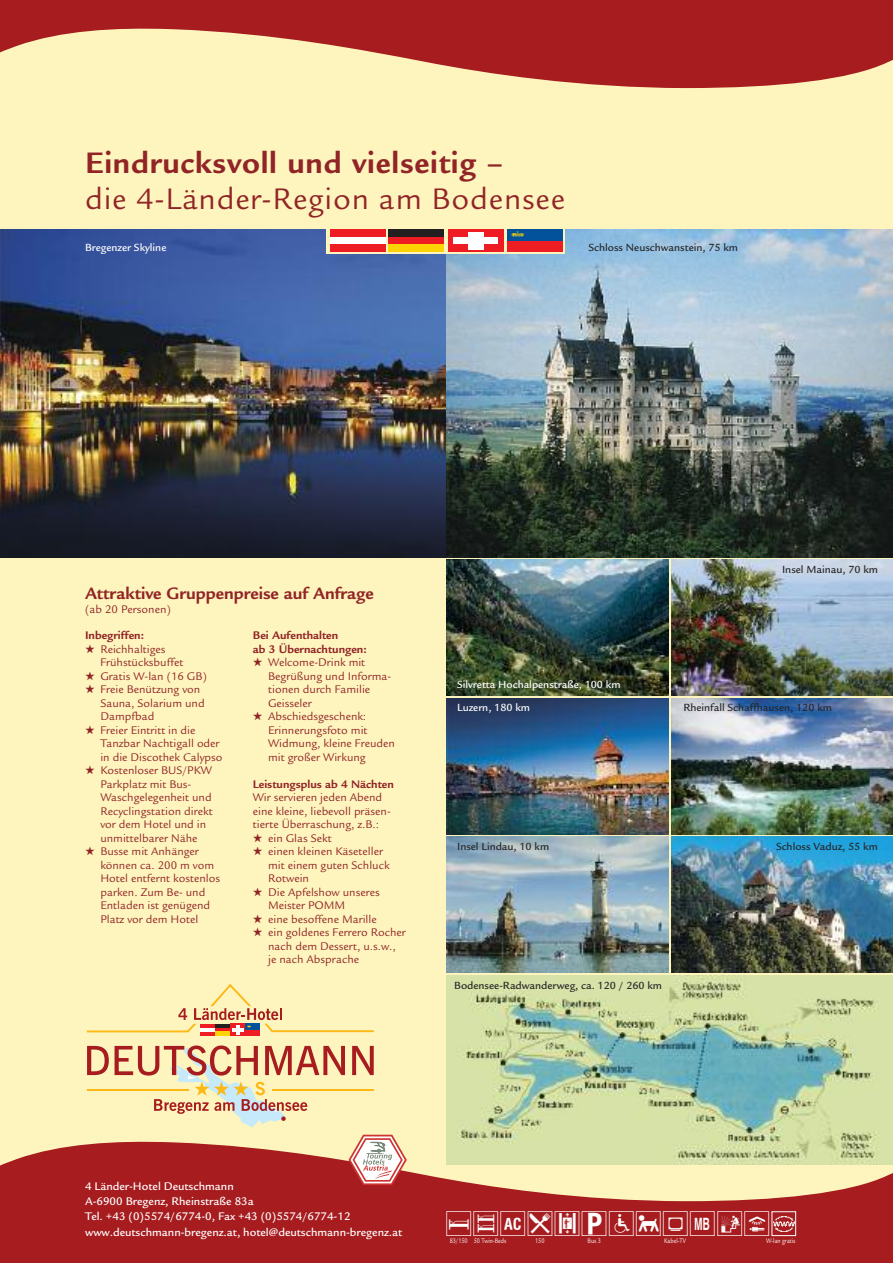
<style>
.page{position:relative;width:893px;height:1263px;background:#fef5be}
.page>*{position:absolute;margin:0;border:0;box-sizing:border-box;transform-origin:0 0}
.t1{font:32.25px "Legacy Sans";letter-spacing:.025em;color:#912427}
.t2{font:700 32.25px "Legacy Sans";letter-spacing:.025em;color:#912427}
.t3{font:30.9px "Tourist Font";color:#fff}
.t4{font:700 18px "Legacy Sans";color:#912427}
.t5{font:12px/13.5px "Legacy Sans";color:#912427}
.t6{font:500 12px/15px "Legacy Sans";color:#fff}
.t7{font:700 12px/13.5px "Legacy Sans";color:#912427}
.t8{font:500 11.25px "Legacy Sans";color:#272627}
.t9{font:500 11.25px "Legacy Sans";color:#fff}
.t10{font:7.35px "Legacy Sans";color:#fff;scale:.8 1}
</style>
<div class="page">
<svg style="left:0;top:0;width:893px;height:88px;fill:#a61c1f"></svg>
<img style="left:0;top:230px;width:446px;height:327px">
<img style="left:446px;top:230px;width:447px;height:327px">
<svg style="left:0;top:1141px;width:893px;height:122px;fill:#a61c1f"></svg>
<svg style="left:327px;top:229px;width:238px;height:25px"></svg>
<div style="left:389px;top:230px;width:55px;height:7px;background:#231f20"></div>
<div style="left:389px;top:237px;width:55px;height:7px;background:#ee1d23"></div>
<div style="left:330px;top:237px;width:55px;height:7px;background:#fff"></div>
<div style="left:389px;top:244px;width:55px;height:8px;background:#fed304"></div>
<div style="left:448px;top:230px;width:56px;height:22px;background:#ee1d23"></div>
<div style="left:468px;top:232px;width:16px;height:17px;background:#fff"></div>
<div style="left:454px;top:238px;width:44px;height:6px;background:#fff"></div>
<div style="left:330px;top:230px;width:55px;height:7px;background:#ee1d23"></div>
<div style="left:330px;top:244px;width:55px;height:7px;background:#ee1d23"></div>
<div style="left:507px;top:241px;width:56px;height:11px;background:#ee1d23"></div>
<div style="left:507px;top:230px;width:56px;height:11px;background:#01529b"></div>
<svg style="left:511px;top:231px;width:13px;height:6px"></svg>
<img style="left:446px;top:560px;width:222px;height:136px">
<img style="left:671px;top:560px;width:222px;height:136px">
<img style="left:446px;top:698px;width:222px;height:136px">
<img style="left:671px;top:698px;width:222px;height:136px">
<img style="left:446px;top:837px;width:222px;height:136px">
<img style="left:671px;top:837px;width:222px;height:136px">
<img style="left:446px;top:975px;width:447px;height:189px">
<hr style="left:87px;top:1089px;width:101px;height:2px;background:#fcb814">
<hr style="left:272px;top:1089px;width:102px;height:2px;background:#fcb814">
<div style="left:216px;top:1031px;width:14px;height:5px;background:#fed304"></div>
<svg style="left:231px;top:1034px;width:14px;height:2px"></svg>
<hr style="left:201px;top:1031px;width:14px;height:4px;background:#ee1d23">
<div style="left:246px;top:1030px;width:14px;height:6px;background:#ee1d23"></div>
<svg style="left:87px;top:1046px;width:22px;height:29px"></svg>
<svg style="left:352px;top:1046px;width:22px;height:29px"></svg>
<svg style="left:87px;top:984px;width:287px;height:50px"></svg>
<svg style="left:115px;top:1045px;width:230px;height:82px"></svg>
<svg style="left:348px;top:1135px;width:59px;height:50px;background:#e1b1a8"></svg>
<img style="left:774px;top:1216px;width:20px;height:16px">
<div style="left:771px;top:1211px;width:25px;height:25px;border:1px solid #fff"></div>
<h1 class="t2" style="left:85px;top:151px;width:419px">Eindrucksvoll und vielseitig –</h1>
<h1 class="t1" style="left:85px;top:187px;width:481px">die 4-Länder-Region am Bodensee</h1>
<p class="t9" style="left:85px;top:243px;width:83px">Bregenzer Skyline</p>
<p class="t8" style="left:588px;top:243px;width:151px">Schloss Neuschwanstein, 75 km</p>
<p class="t8" style="left:782px;top:565px;width:97px">Insel Mainau, 70 km</p>
<h3 class="t4" style="left:85px;top:587px;width:290px">Attraktive Gruppenpreise auf Anfrage</h3>
<p class="t5" style="left:85px;top:603px;width:87px">(ab 20 Personen)</p>
<p class="t7" style="left:253px;top:630px;width:115px">Bei Aufenthalten<br>ab 3 Übernachtungen:</p>
<p class="t5" style="left:268px;top:657px;width:125px;text-indent:-15px">★ Welcome-Drink mit<br>Begrüßung und Informa&shy;tionen durch Familie<br>Geisseler</p>
<p class="t5" style="left:268px;top:711px;width:128px;text-indent:-15px">★ Abschiedsgeschenk:<br>Erinnerungsfoto mit<br>Widmung, kleine Freuden mit großer Wirkung</p>
<p class="t7" style="left:253px;top:778px;width:143px">Leistungsplus ab 4 Nächten</p>
<p class="t5" style="left:253px;top:792px;width:139px">Wir servieren jeden Abend eine kleine, liebevoll präsen&shy;tierte Überraschung, z.B.:</p>
<p class="t5" style="left:253px;top:832px;width:80px">★ ein Glas Sekt</p>
<p class="t5" style="left:268px;top:846px;width:123px;text-indent:-15px">★ einen kleinen Käseteller mit einem guten Schluck<br>Rotwein</p>
<p class="t5" style="left:268px;top:886px;width:113px;text-indent:-15px">★ Die Apfelshow unseres<br>Meister POMM</p>
<p class="t5" style="left:253px;top:913px;width:125px">★ eine besoffene Marille</p>
<p class="t5" style="left:268px;top:927px;width:139px;text-indent:-15px">★ ein goldenes Ferrero Rocher nach dem Dessert, u.s.w., je nach Absprache</p>
<p class="t7" style="left:85px;top:630px;width:61px">Inbegriffen:</p>
<p class="t5" style="left:100px;top:643px;width:85px;text-indent:-15px">★ Reichhaltiges<br>Frühstücksbuffet</p>
<p class="t5" style="left:85px;top:670px;width:123px">★ Gratis W-lan (16 GB)</p>
<p class="t5" style="left:100px;top:684px;width:106px;text-indent:-15px">★ Freie Benützung von<br>Sauna, Solarium und<br>Dampfbad</p>
<p class="t5" style="left:100px;top:724px;width:124px;text-indent:-15px">★ Freier Eintritt in die<br>Tanzbar Nachtigall oder in die Discothek Calypso</p>
<p class="t5" style="left:100px;top:765px;width:114px;text-indent:-15px">★ Kostenloser BUS/PKW<br>Parkplatz mit Bus-<br>Waschgelegenheit und<br>Recyclingstation direkt vor dem Hotel und in unmittelbarer Nähe</p>
<p class="t5" style="left:100px;top:846px;width:121px;text-indent:-15px">★ Busse mit Anhänger können ca. 200 m vom<br>Hotel entfernt kostenlos parken. Zum Be- und<br>Entladen ist genügend<br>Platz vor dem Hotel</p>
<p class="t9" style="left:457px;top:680px;width:165px">Silvretta Hochalpenstraße, 100 km</p>
<p class="t9" style="left:457px;top:703px;width:74px">Luzern, 180 km</p>
<p class="t8" style="left:683px;top:703px;width:150px">Rheinfall Schaffhausen, 120 km</p>
<p class="t8" style="left:457px;top:842px;width:94px">Insel Lindau, 10 km</p>
<p class="t8" style="left:776px;top:842px;width:103px">Schloss Vaduz, 55 km</p>
<p class="t8" style="left:454px;top:981px;width:209px">Bodensee-Radwanderweg, ca. 120 / 260 km</p>
<p class="t6" style="left:85px;top:1180px;width:319px">4 Länder-Hotel Deutschmann<br>A-6900 Bregenz, Rheinstraße 83a<br>Tel. +43 (0)5574/6774-0, Fax +43 (0)5574/6774-12 www.deutschmann-bregenz.at, hotel@deutschmann-bregenz.at</p>
<h2 class="t3" style="left:446px;top:1207px;width:327px">G,ÄFwHhC˜¿mÁ</h2>
<p class="t10" style="left:450px;top:1238px;width:24px">83/150</p>
<p class="t10" style="left:474px;top:1238px;width:42px">50 Twin-Beds</p>
<p class="t10" style="left:535px;top:1238px;width:13px">150</p>
<p class="t10" style="left:588px;top:1238px;width:18px">Bus 3</p>
<p class="t10" style="left:664px;top:1238px;width:29px">Kabel-TV</p>
<p class="t10" style="left:766px;top:1238px;width:38px">W-lan gratis</p>
</div>
